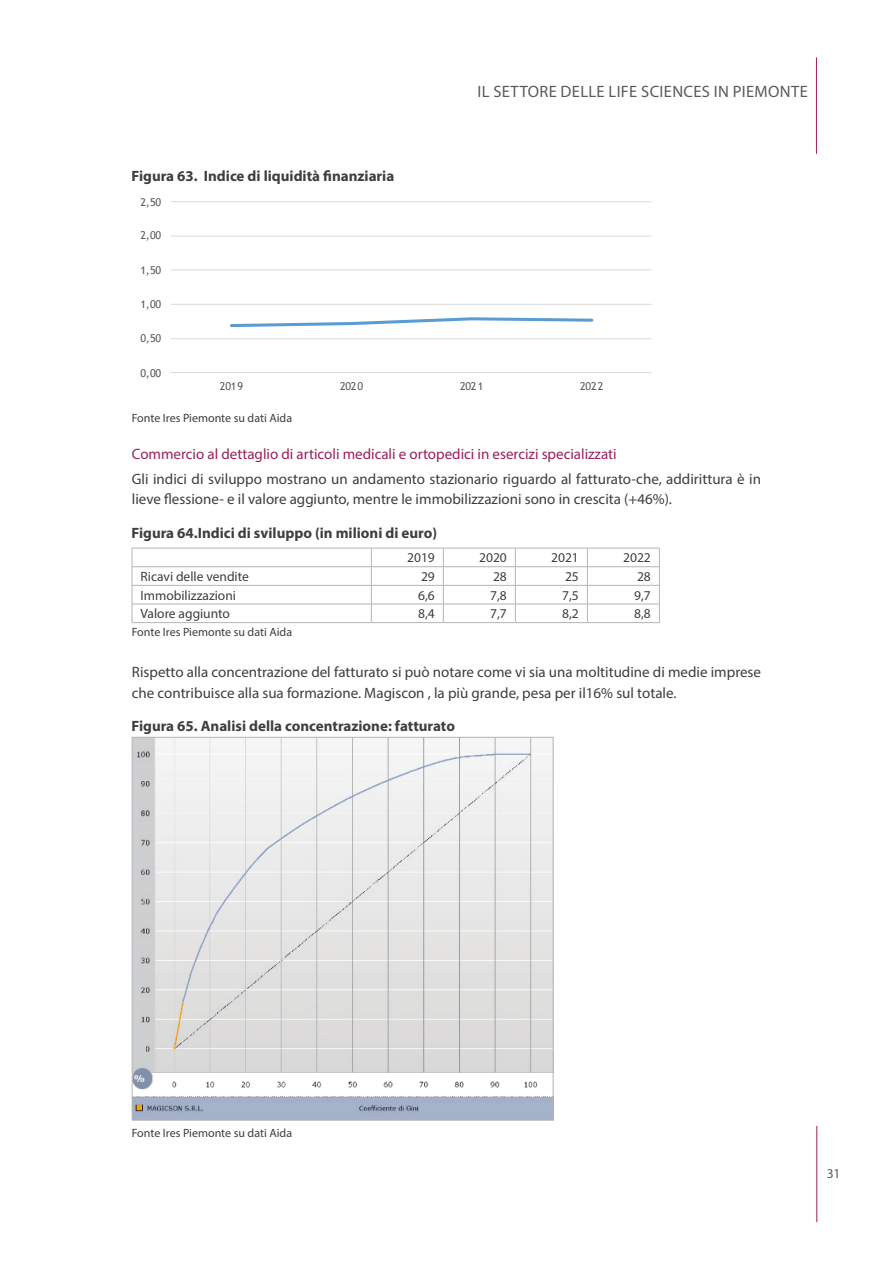
<style>
.page{position:relative;width:893px;height:1263px;background:#fff}
.page>*{position:absolute;margin:0;border:0;box-sizing:border-box;transform-origin:0 0}
.t1{font:16.5px "Myriad Pro";letter-spacing:.02em;color:#595a5b}
.Testo{font:15px/20.5px "Myriad Pro";color:#3e3e40}
.Titolo_tabella_figur{font:700 15px "Myriad Pro";color:#3e3e40}
.Titolo_3{font:15px "Myriad Pro";color:#9b1f5a}
.Testo_cella{font:13.5px "Myriad Pro";color:#3e3e40}
.Testo_colonna{font:13.5px "Myriad Pro";color:#3e3e40}
.t2{font:13.5px "Myriad Pro";color:#595a5b}
.Fonte{font:12px "Myriad Pro";color:#3e3e40}
.t3{font:10.8px "Trebuchet MS";letter-spacing:-.025em;color:#5b5a5a}
</style>
<div class="page">
<hr style="left:816px;top:1126px;width:1px;height:96px;background:#9b1f5a">
<hr style="left:816px;top:57px;width:1px;height:97px;background:#9b1f5a">
<hr style="left:171px;top:338px;width:481px;height:1px;background:#dadada">
<hr style="left:171px;top:304px;width:481px;height:1px;background:#dadada">
<hr style="left:171px;top:269px;width:481px;height:1px;background:#dadada">
<hr style="left:171px;top:236px;width:481px;height:1px;background:#dadada">
<hr style="left:171px;top:201px;width:481px;height:1px;background:#dadada">
<hr style="left:171px;top:372px;width:481px;height:1px;background:#dadada">
<svg style="left:230px;top:317px;width:364px;height:11px"></svg>
<hr style="left:132px;top:548px;width:239px;height:1px;background:#b2b4b6">
<hr style="left:371px;top:548px;width:72px;height:1px;background:#b2b4b6">
<hr style="left:443px;top:548px;width:72px;height:1px;background:#b2b4b6">
<hr style="left:515px;top:548px;width:72px;height:1px;background:#b2b4b6">
<hr style="left:587px;top:548px;width:73px;height:1px;background:#b2b4b6">
<hr style="left:132px;top:566px;width:239px;height:1px;background:#b2b4b6">
<hr style="left:371px;top:566px;width:72px;height:1px;background:#b2b4b6">
<hr style="left:443px;top:566px;width:72px;height:1px;background:#b2b4b6">
<hr style="left:515px;top:566px;width:72px;height:1px;background:#b2b4b6">
<hr style="left:587px;top:566px;width:73px;height:1px;background:#b2b4b6">
<hr style="left:132px;top:585px;width:239px;height:1px;background:#b2b4b6">
<hr style="left:371px;top:585px;width:72px;height:1px;background:#b2b4b6">
<hr style="left:443px;top:585px;width:72px;height:1px;background:#b2b4b6">
<hr style="left:515px;top:585px;width:72px;height:1px;background:#b2b4b6">
<hr style="left:587px;top:585px;width:73px;height:1px;background:#b2b4b6">
<hr style="left:132px;top:604px;width:239px;height:1px;background:#b2b4b6">
<svg style="left:132px;top:548px;width:1px;height:74px"></svg>
<hr style="left:371px;top:604px;width:72px;height:1px;background:#b2b4b6">
<svg style="left:371px;top:548px;width:1px;height:74px"></svg>
<hr style="left:443px;top:604px;width:72px;height:1px;background:#b2b4b6">
<svg style="left:443px;top:548px;width:1px;height:74px"></svg>
<hr style="left:515px;top:604px;width:72px;height:1px;background:#b2b4b6">
<svg style="left:515px;top:548px;width:1px;height:74px"></svg>
<hr style="left:587px;top:604px;width:73px;height:1px;background:#b2b4b6">
<svg style="left:587px;top:548px;width:1px;height:74px"></svg>
<svg style="left:659px;top:548px;width:1px;height:74px"></svg>
<hr style="left:132px;top:622px;width:239px;height:1px;background:#b2b4b6">
<hr style="left:371px;top:622px;width:72px;height:1px;background:#b2b4b6">
<hr style="left:443px;top:622px;width:72px;height:1px;background:#b2b4b6">
<hr style="left:515px;top:622px;width:72px;height:1px;background:#b2b4b6">
<hr style="left:587px;top:622px;width:73px;height:1px;background:#b2b4b6">
<img style="left:134px;top:739px;width:417px;height:379px">
<p class="Titolo_tabella_figur" style="left:132px;top:166px;width:264px">Figura 63. Indice di liquidità finanziaria</p>
<p class="t3" style="left:141px;top:196px;width:22px">2,50</p>
<p class="t3" style="left:141px;top:229px;width:22px">2,00</p>
<p class="t3" style="left:141px;top:264px;width:22px">1,50</p>
<p class="t3" style="left:141px;top:298px;width:22px">1,00</p>
<p class="t3" style="left:141px;top:332px;width:22px">0,50</p>
<p class="t3" style="left:141px;top:366px;width:22px">0,00</p>
<p class="t1" style="left:477px;top:82px;width:332px">IL SETTORE DELLE LIFE SCIENCES IN PIEMONTE</p>
<p class="t3" style="left:220px;top:380px;width:25px">2019</p>
<p class="t3" style="left:340px;top:380px;width:25px">2020</p>
<p class="t3" style="left:460px;top:380px;width:25px">2021</p>
<p class="t3" style="left:580px;top:380px;width:25px">2022</p>
<p class="Fonte" style="left:132px;top:411px;width:162px">Fonte Ires Piemonte su dati Aida</p>
<p class="Titolo_3" style="left:132px;top:445px;width:486px">Commercio al dettaglio di articoli medicali e ortopedici in esercizi specializzati</p>
<p class="Testo" style="left:132px;top:468px;width:631px">Gli indici di sviluppo mostrano un andamento stazionario riguardo al fatturato-che, addirittura è in lieve flessione- e il valore aggiunto, mentre le immobilizzazioni sono in crescita (+46%).</p>
<p class="Titolo_tabella_figur" style="left:132px;top:523px;width:307px">Figura 64.Indici di sviluppo (in milioni di euro)</p>
<p class="Testo_cella" style="left:407px;top:550px;width:29px">2019</p>
<p class="Testo_cella" style="left:479px;top:550px;width:29px">2020</p>
<p class="Testo_cella" style="left:551px;top:550px;width:29px">2021</p>
<p class="Testo_cella" style="left:623px;top:550px;width:29px">2022</p>
<p class="Testo_colonna" style="left:141px;top:568px;width:110px">Ricavi delle vendite</p>
<p class="Testo_cella" style="left:421px;top:568px;width:15px">29</p>
<p class="Testo_cella" style="left:493px;top:568px;width:15px">28</p>
<p class="Testo_cella" style="left:565px;top:568px;width:15px">25</p>
<p class="Testo_cella" style="left:637px;top:568px;width:15px">28</p>
<p class="Testo_colonna" style="left:141px;top:587px;width:97px">Immobilizzazioni</p>
<p class="Testo_cella" style="left:418px;top:587px;width:18px">6,6</p>
<p class="Testo_cella" style="left:490px;top:587px;width:18px">7,8</p>
<p class="Testo_cella" style="left:562px;top:587px;width:18px">7,5</p>
<p class="Testo_cella" style="left:634px;top:587px;width:18px">9,7</p>
<p class="Testo_colonna" style="left:141px;top:605px;width:91px">Valore aggiunto</p>
<p class="Testo_cella" style="left:418px;top:605px;width:18px">8,4</p>
<p class="Testo_cella" style="left:490px;top:605px;width:18px">7,7</p>
<p class="Testo_cella" style="left:562px;top:605px;width:18px">8,2</p>
<p class="Testo_cella" style="left:634px;top:605px;width:18px">8,8</p>
<p class="Fonte" style="left:132px;top:625px;width:162px">Fonte Ires Piemonte su dati Aida</p>
<p class="Testo" style="left:132px;top:661px;width:631px">Rispetto alla concentrazione del fatturato si può notare come vi sia una moltitudine di medie imprese che contribuisce alla sua formazione. Magiscon , la più grande, pesa per il16% sul totale.</p>
<p class="Titolo_tabella_figur" style="left:132px;top:716px;width:325px">Figura 65. Analisi della concentrazione: fatturato</p>
<p class="Fonte" style="left:132px;top:1126px;width:162px">Fonte Ires Piemonte su dati Aida</p>
<p class="t2" style="left:827px;top:1165px;width:15px">31</p>
</div>
